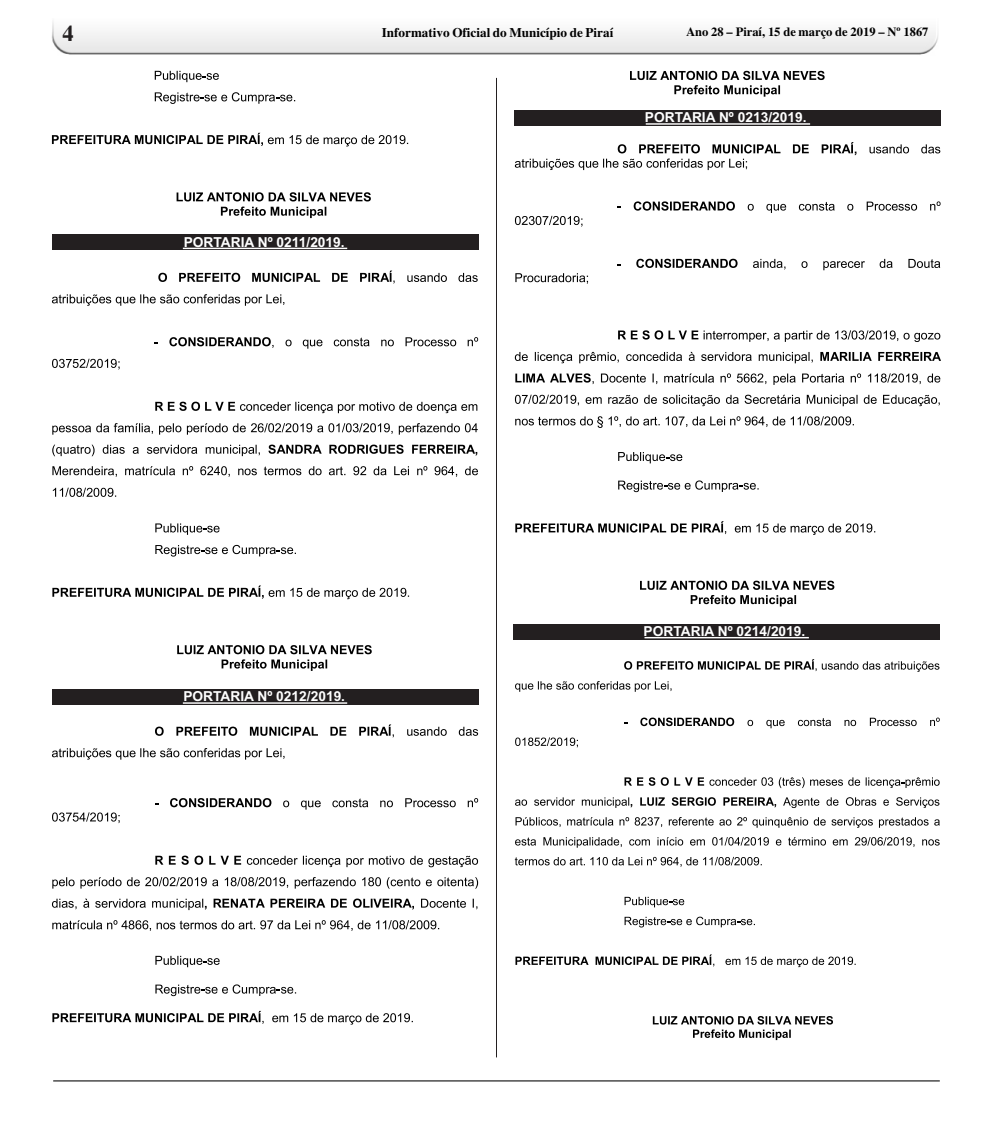
<style>
.page{position:relative;width:993px;height:1127px;background:#fff}
.page>*{position:absolute;margin:0;border:0;box-sizing:border-box;transform-origin:0 0}
.t1{font:700 22.5px "Times";color:#231f20}
.t2{font:700 13.75px "Arial";color:#fff}
.t3{font:700 13.12px "Times";color:#000}
.t4{font:700 12.5px "Times";color:#000}
</style>
<div class="page">
<img style="left:52px;top:22px;width:886px;height:33px">
<hr style="left:53px;top:1080px;width:886px;height:1px;background:#000">
<hr style="left:496px;top:78px;width:1px;height:979px;background:#231f20">
<svg style="left:155px;top:71px;width:64px;height:11px"></svg>
<svg style="left:155px;top:92px;width:140px;height:12px"></svg>
<svg style="left:52px;top:133px;width:356px;height:13px"></svg>
<svg style="left:176px;top:192px;width:195px;height:9px"></svg>
<svg style="left:221px;top:207px;width:105px;height:11px"></svg>
<div style="left:52px;top:235px;width:426px;height:15px;background:#231f20"></div>
<div style="left:52px;top:689px;width:426px;height:16px;background:#231f20"></div>
<div style="left:514px;top:110px;width:426px;height:16px;background:#231f20"></div>
<div style="left:513px;top:624px;width:426px;height:15px;background:#231f20"></div>
<hr style="left:183px;top:248px;width:164px;height:1px;background:#fff">
<hr style="left:183px;top:702px;width:164px;height:2px;background:#fff">
<hr style="left:645px;top:123px;width:164px;height:2px;background:#fff">
<hr style="left:644px;top:637px;width:164px;height:1px;background:#fff">
<svg style="left:158px;top:271px;width:319px;height:13px"></svg>
<svg style="left:52px;top:294px;width:232px;height:12px"></svg>
<svg style="left:169px;top:337px;width:309px;height:12px"></svg>
<svg style="left:52px;top:359px;width:68px;height:10px"></svg>
<svg style="left:155px;top:402px;width:322px;height:11px"></svg>
<svg style="left:52px;top:423px;width:101px;height:12px"></svg>
<svg style="left:159px;top:423px;width:318px;height:12px"></svg>
<svg style="left:52px;top:445px;width:208px;height:11px"></svg>
<svg style="left:268px;top:445px;width:209px;height:11px"></svg>
<svg style="left:52px;top:466px;width:178px;height:11px"></svg>
<svg style="left:238px;top:466px;width:240px;height:11px"></svg>
<svg style="left:53px;top:488px;width:63px;height:9px"></svg>
<svg style="left:155px;top:523px;width:64px;height:12px"></svg>
<svg style="left:155px;top:545px;width:141px;height:11px"></svg>
<svg style="left:52px;top:585px;width:357px;height:14px"></svg>
<svg style="left:177px;top:645px;width:194px;height:26px"></svg>
<svg style="left:155px;top:726px;width:9px;height:10px"></svg>
<svg style="left:176px;top:724px;width:302px;height:13px"></svg>
<svg style="left:52px;top:748px;width:232px;height:11px"></svg>
<svg style="left:170px;top:798px;width:101px;height:9px"></svg>
<svg style="left:283px;top:798px;width:195px;height:11px"></svg>
<svg style="left:52px;top:812px;width:68px;height:11px"></svg>
<svg style="left:155px;top:855px;width:86px;height:10px"></svg>
<svg style="left:247px;top:856px;width:231px;height:11px"></svg>
<svg style="left:52px;top:877px;width:426px;height:12px"></svg>
<svg style="left:52px;top:898px;width:362px;height:12px"></svg>
<svg style="left:421px;top:899px;width:56px;height:10px"></svg>
<svg style="left:52px;top:920px;width:387px;height:11px"></svg>
<svg style="left:155px;top:956px;width:64px;height:11px"></svg>
<svg style="left:155px;top:984px;width:141px;height:12px"></svg>
<svg style="left:52px;top:1011px;width:361px;height:13px"></svg>
<svg style="left:630px;top:71px;width:194px;height:26px"></svg>
<svg style="left:869px;top:144px;width:71px;height:9px"></svg>
<svg style="left:514px;top:142px;width:342px;height:28px"></svg>
<svg style="left:633px;top:201px;width:101px;height:10px"></svg>
<svg style="left:747px;top:201px;width:193px;height:12px"></svg>
<svg style="left:514px;top:216px;width:68px;height:11px"></svg>
<svg style="left:636px;top:259px;width:101px;height:9px"></svg>
<svg style="left:753px;top:259px;width:186px;height:11px"></svg>
<svg style="left:515px;top:273px;width:73px;height:11px"></svg>
<svg style="left:618px;top:330px;width:322px;height:12px"></svg>
<svg style="left:514px;top:352px;width:298px;height:11px"></svg>
<svg style="left:820px;top:352px;width:120px;height:9px"></svg>
<svg style="left:515px;top:373px;width:425px;height:12px"></svg>
<svg style="left:514px;top:395px;width:224px;height:11px"></svg>
<svg style="left:744px;top:395px;width:195px;height:11px"></svg>
<svg style="left:515px;top:416px;width:338px;height:12px"></svg>
<svg style="left:618px;top:452px;width:64px;height:11px"></svg>
<svg style="left:618px;top:480px;width:140px;height:12px"></svg>
<svg style="left:515px;top:521px;width:360px;height:14px"></svg>
<svg style="left:640px;top:581px;width:194px;height:25px"></svg>
<svg style="left:624px;top:659px;width:315px;height:13px"></svg>
<svg style="left:515px;top:681px;width:156px;height:11px"></svg>
<svg style="left:640px;top:717px;width:94px;height:9px"></svg>
<svg style="left:747px;top:717px;width:192px;height:11px"></svg>
<svg style="left:515px;top:737px;width:62px;height:9px"></svg>
<svg style="left:624px;top:777px;width:315px;height:11px"></svg>
<svg style="left:515px;top:797px;width:260px;height:11px"></svg>
<svg style="left:783px;top:797px;width:156px;height:11px"></svg>
<svg style="left:515px;top:817px;width:424px;height:11px"></svg>
<svg style="left:515px;top:837px;width:424px;height:11px"></svg>
<svg style="left:514px;top:857px;width:247px;height:10px"></svg>
<svg style="left:624px;top:897px;width:60px;height:10px"></svg>
<svg style="left:624px;top:916px;width:130px;height:11px"></svg>
<svg style="left:515px;top:954px;width:340px;height:13px"></svg>
<svg style="left:652px;top:1016px;width:180px;height:24px"></svg>
<h1 class="t1" style="left:62px;top:26px;width:13px">4</h1>
<p class="t3" style="left:382px;top:28px;width:233px">Informativo Oficial do Município de Piraí</p>
<p class="t4" style="left:686px;top:28px;width:244px">Ano 28 – Piraí, 15 de março de 2019 – Nº 1867</p>
<p class="t2" style="left:184px;top:237px;width:162px">PORTARIA Nº 0211/2019.</p>
<p class="t2" style="left:183px;top:691px;width:163px">PORTARIA Nº 0212/2019.</p>
<p class="t2" style="left:644px;top:112px;width:163px">PORTARIA Nº 0213/2019.</p>
<p class="t2" style="left:643px;top:626px;width:163px">PORTARIA Nº 0214/2019.</p>
</div>
